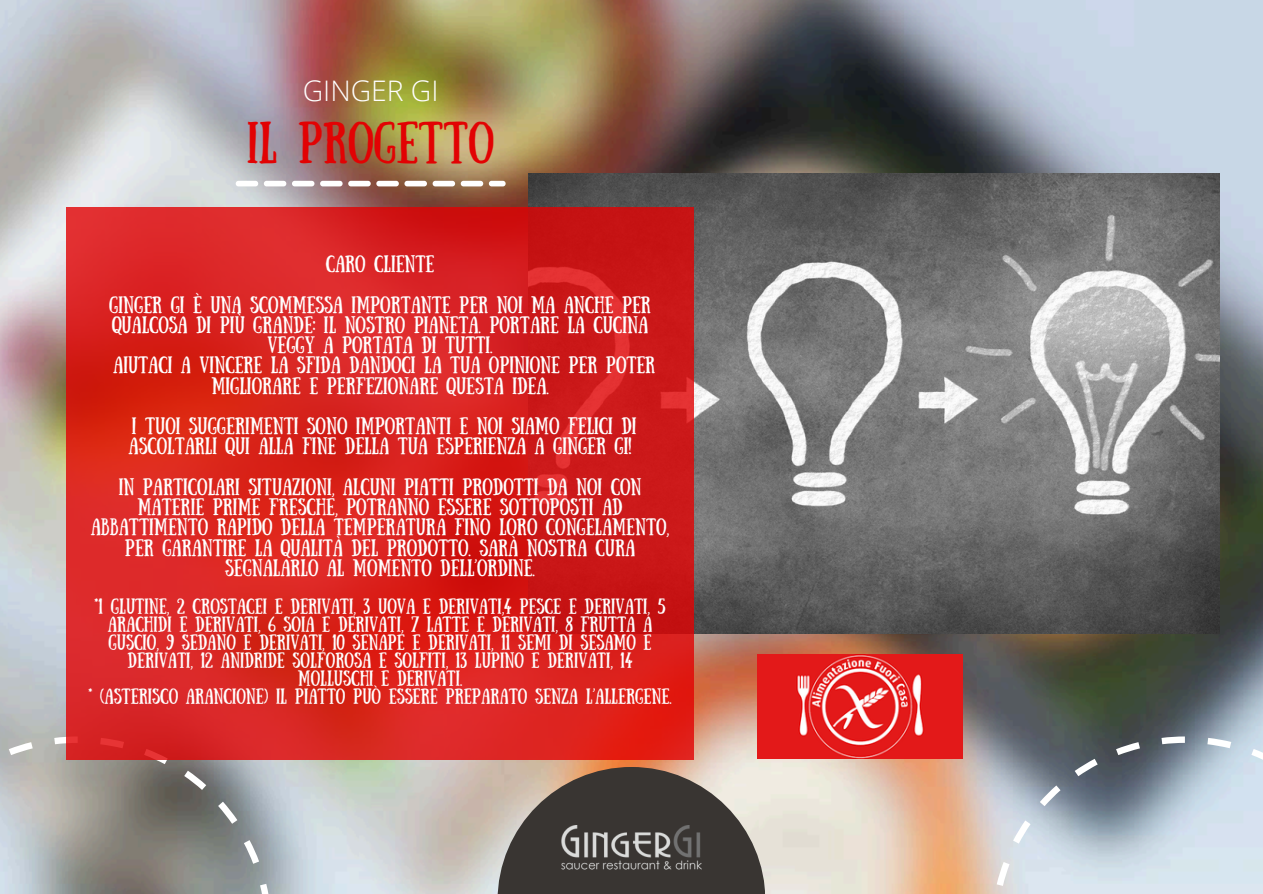
<style>
.page{position:relative;width:1263px;height:894px;background:#fff}
.page>*{position:absolute;margin:0;border:0;box-sizing:border-box;transform-origin:0 0}
.t1{font:41.85px "Sunday";color:#e20203}
.t2{font:300 28.35px "Open Sans";color:#fff}
.t3{font:16.95px/20.2px "Sunday";color:#fff;text-align:center}
.t4{font:15.45px/18px "Sunday";color:#fff;text-align:center}
</style>
<div class="page">
<img style="left:0;top:0;width:1263px;height:893px">
<svg style="left:0;top:736px;width:272px;height:157px;background:#989793"></svg>
<svg style="left:991px;top:736px;width:272px;height:157px;background:#aebac5"></svg>
<img style="left:528px;top:173px;width:691px;height:460px">
<svg style="left:67px;top:207px;width:626px;height:551px;background:#d6211e"></svg>
<svg style="left:497px;top:766px;width:268px;height:127px;background:#69615a"></svg>
<img style="left:562px;top:824px;width:139px;height:46px">
<svg style="left:236px;top:181px;width:270px;height:5px"></svg>
<img style="left:757px;top:653px;width:206px;height:105px">
<h3 class="t2" style="left:303px;top:71px;width:137px">GINGER GI</h3>
<p class="t1" style="left:247px;top:113px;width:249px">IL PROGETTO</p>
<p class="t3" style="left:326px;top:252px;width:110px">CARO CLIENTE</p>
<p class="t3" style="left:109px;top:292px;width:543px">GINGER GI È UNA SCOMMESSA IMPORTANTE PER NOI MA ANCHE PER<br>QUALCOSA DI PIÙ GRANDE: IL NOSTRO PIANETA. PORTARE LA CUCINA<br>VEGGY A PORTATA DI TUTTI.</p>
<p class="t3" style="left:113px;top:353px;width:544px">AIUTACI A VINCERE LA SFIDA DANDOCI LA TUA OPINIONE PER POTER<br>MIGLIORARE E PERFEZIONARE QUESTA IDEA.</p>
<p class="t3" style="left:129px;top:414px;width:510px;text-align:left">I TUOI SUGGERIMENTI SONO IMPORTANTI E NOI SIAMO FELICI DI<br>ASCOLTARLI QUI ALLA FINE DELLA TUA ESPERIENZA A GINGER GI!</p>
<p class="t3" style="left:91px;top:474px;width:580px">IN PARTICOLARI SITUAZIONI, ALCUNI PIATTI PRODOTTI DA NOI CON MATERIE PRIME FRESCHE, POTRANNO ESSERE SOTTOPOSTI AD ABBATTIMENTO RAPIDO DELLA TEMPERATURA FINO LORO CONGELAMENTO, PER GARANTIRE LA QUALITÀ DEL PRODOTTO. SARÀ NOSTRA CURA SEGNALARLO AL MOMENTO DELL’ORDINE.</p>
<p class="t4" style="left:95px;top:595px;width:572px">*1 GLUTINE, 2 CROSTACEI E DERIVATI, 3 UOVA E DERIVATI,4 PESCE E DERIVATI, 5<br>ARACHIDI E DERIVATI, 6 SOIA E DERIVATI, 7 LATTE E DERIVATI, 8 FRUTTA A GUSCIO, 9 SEDANO E DERIVATI, 10 SENAPE E DERIVATI, 11 SEMI DI SESAMO E DERIVATI, 12 ANIDRIDE SOLFOROSA E SOLFITI, 13 LUPINO E DERIVATI, 14<br>MOLLUSCHI E DERIVATI.</p>
<p class="t4" style="left:88px;top:685px;width:585px">* (ASTERISCO ARANCIONE) IL PIATTO PUÒ ESSERE PREPARATO SENZA L’ALLERGENE.</p>
</div>
